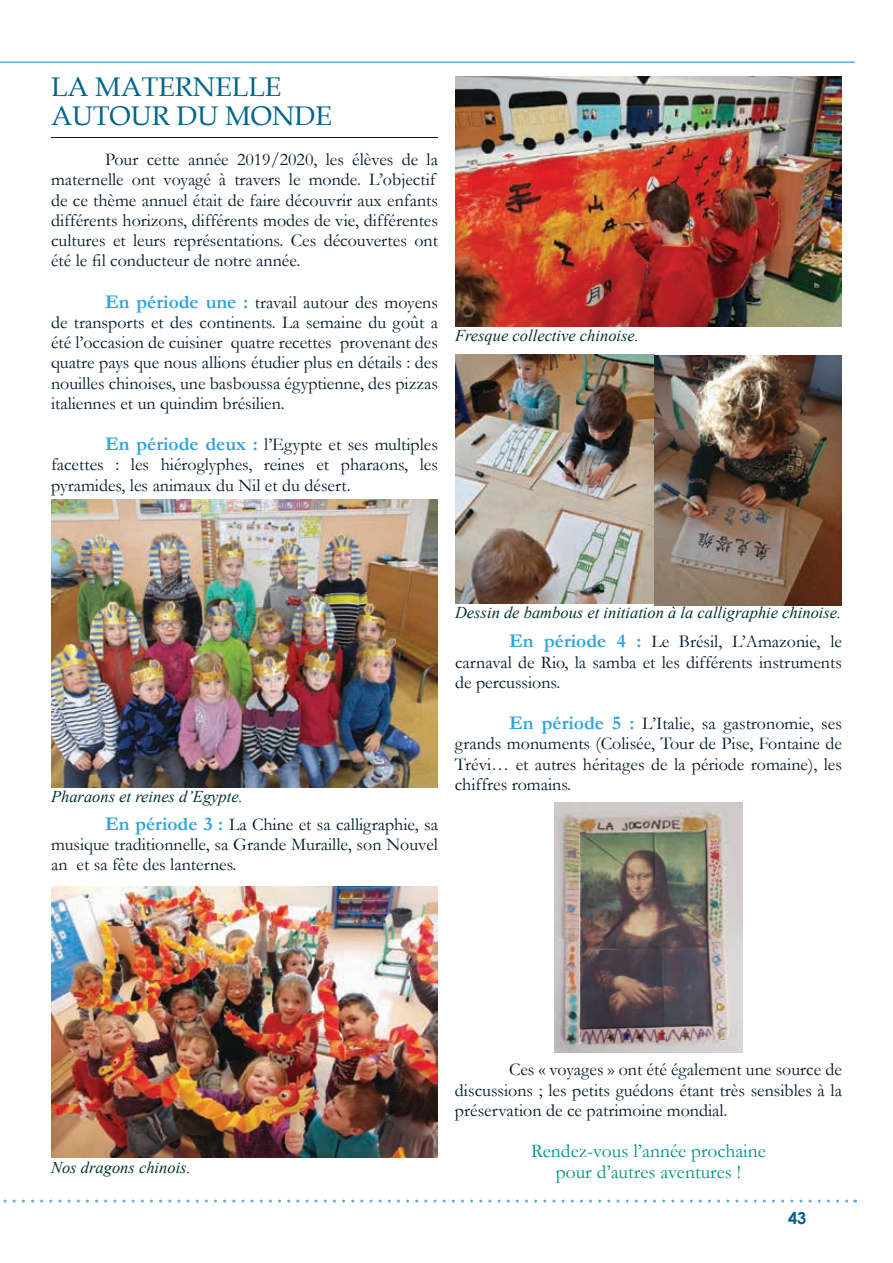
<style>
.page{position:relative;width:893px;height:1263px;background:#fff}
.page>*{position:absolute;margin:0;border:0;box-sizing:border-box;transform-origin:0 0}
.t1{font:27px/28.5px "Book Antiqua";color:#00638b}
.t2{font:19.5px/21px "Garamond";color:#009286;text-align:center}
.t3{font:18px/20.2px "Garamond";color:#00182b;text-align:justify}
.t4{font:italic 16.5px "Times New Roman";color:#003230}
.t5{font:700 16.5px "Century Gothic";color:#00638b}
.s1{font-weight:700;font-size:19.5px;color:#2da4dd}
</style>
<div class="page">
<svg style="left:3px;top:1199px;width:853px;height:3px"></svg>
<hr style="left:0;top:62px;width:855px;height:1px;background:#64acdf">
<hr style="left:51px;top:137px;width:387px;height:1px;background:#00182b">
<img style="left:455px;top:354px;width:200px;height:249px">
<img style="left:455px;top:77px;width:387px;height:249px">
<img style="left:655px;top:356px;width:187px;height:249px">
<img style="left:555px;top:802px;width:187px;height:250px">
<img style="left:51px;top:887px;width:387px;height:270px">
<img style="left:51px;top:500px;width:387px;height:287px">
<h1 class="t1" style="left:51px;top:72px;width:282px">LA MATERNELLE<br>AUTOUR DU MONDE</h1>
<p class="t3" style="left:51px;top:149px;width:388px;text-align:left;text-indent:54px">Pour cette année 2019/2020, les élèves de la maternelle ont voyagé à travers le monde. L’objectif de ce thème annuel était de faire découvrir aux enfants différents horizons, différents modes de vie, différentes cultures et leurs représentations. Ces découvertes ont été le fil conducteur de notre année.</p>
<p class="t3" style="left:51px;top:291px;width:388px;text-indent:54px"><span class="s1">En période une :</span> travail autour des moyens de transports et des continents. La semaine du goût a été l’occasion de cuisiner quatre recettes provenant des quatre pays que nous allions étudier plus en détails : des nouilles chinoises, une basboussa égyptienne, des pizzas italiennes et un quindim brésilien.</p>
<p class="t3" style="left:51px;top:434px;width:388px;text-indent:54px"><span class="s1">En période deux :</span> l’Egypte et ses multiples facettes : les hiéroglyphes, reines et pharaons, les pyramides, les animaux du Nil et du désert.</p>
<p class="t4" style="left:455px;top:324px;width:186px">Fresque collective chinoise.</p>
<p class="t4" style="left:51px;top:785px;width:193px">Pharaons et reines d’Egypte.</p>
<p class="t3" style="left:51px;top:813px;width:388px;text-indent:54px"><span class="s1">En période 3 :</span> La Chine et sa calligraphie, sa musique traditionnelle, sa Grande Muraille, son Nouvel an et sa fête des lanternes.</p>
<p class="t4" style="left:455px;top:601px;width:388px">Dessin de bambous et initiation à la calligraphie chinoise.</p>
<p class="t3" style="left:455px;top:631px;width:388px;text-indent:54px"><span class="s1">En période 4 :</span> Le Brésil, L’Amazonie, le carnaval de Rio, la samba et les différents instruments de percussions.</p>
<p class="t3" style="left:455px;top:713px;width:388px;text-indent:54px"><span class="s1">En période 5 :</span> L’Italie, sa gastronomie, ses grands monuments (Colisée, Tour de Pise, Fontaine de Trévi… et autres héritages de la période romaine), les chiffres romains.</p>
<p class="t4" style="left:51px;top:1156px;width:141px">Nos dragons chinois.</p>
<p class="t3" style="left:455px;top:1059px;width:388px;text-indent:54px">Ces « voyages » ont été également une source de discussions ; les petits guédons étant très sensibles à la préservation de ce patrimoine mondial.</p>
<p class="t2" style="left:531px;top:1140px;width:236px">Rendez-vous l’année prochaine pour d’autres aventures !</p>
<p class="t5" style="left:788px;top:1206px;width:20px">43</p>
</div>
